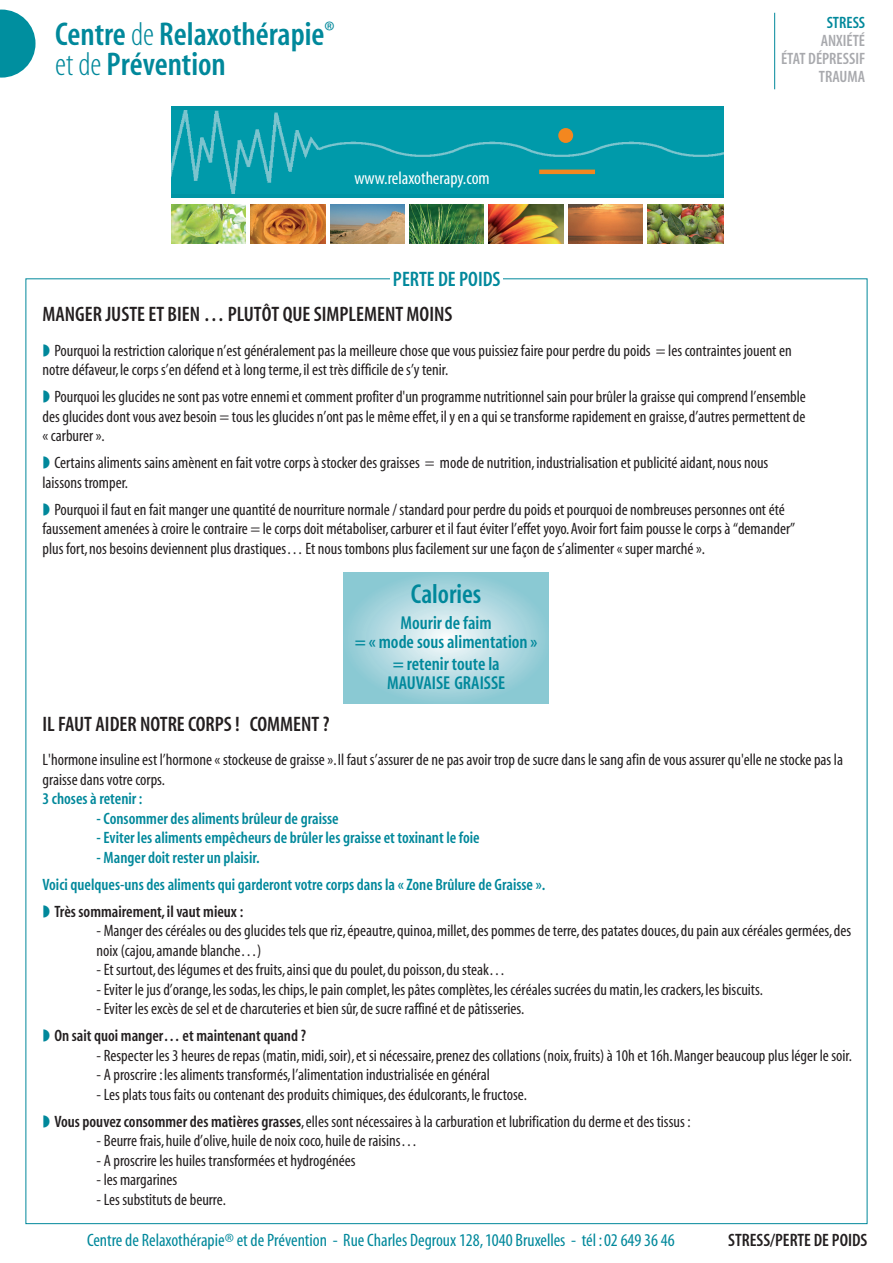
<style>
.page{position:relative;width:893px;height:1263px;background:#fff}
.page>*{position:absolute;margin:0;border:0;box-sizing:border-box;transform-origin:0 0}
.t1{font:33px/30px "Myriad MM 565 wt 300 wd";color:#00889b}
.t2{font:27.45px "Myriad MM 565 wt 300 wd";color:#00889b}
.t3{font:21px "Myriad MM 565 wt 300 wd";color:#231f20}
.t4{font:21px "Myriad MM 565 wt 300 wd";color:#00889b}
.t5{font:18.75px/18.6px "Myriad MM 565 wt 300 wd";color:#00889b;text-align:center}
.t6{font:18px "Myriad MM 400 wt 300 wd";color:#00889b}
.t7{font:18px "Myriad MM 400 wt 300 wd";color:#fff}
.t8{font:18px "Myriad MM 565 wt 300 wd";color:#231f20}
.t9{font:16.5px/19.5px "Myriad MM 400 wt 300 wd";color:#231f20}
.t10{font:16.5px/27px "Myriad MM 565 wt 300 wd";color:#00889b}
.t11{font:16.5px "Myriad MM 565 wt 300 wd";color:#231f20}
.t12{font:16.5px/18px "Myriad MM 565 wt 300 wd";color:#a8a9ad;text-align:right}
.s1{font-family:"Myriad MM 215 wt 300 wd"}
.s2{font-family:"Myriad MM 565 wt 300 wd"}
</style>
<div class="page">
<svg style="left:0;top:10px;width:36px;height:68px"></svg>
<hr style="left:774px;top:13px;width:1px;height:76px;background:#00889b">
<img style="left:648px;top:204px;width:76px;height:40px">
<div style="left:171px;top:106px;width:553px;height:92px;background:#0094a4"></div>
<img style="left:171px;top:110px;width:553px;height:83px">
<div style="left:558px;top:128px;width:15px;height:15px;background:#f3871f;border-radius:50%"></div>
<hr style="left:539px;top:170px;width:56px;height:4px;background:#f3871f">
<img style="left:171px;top:204px;width:75px;height:40px">
<img style="left:251px;top:204px;width:74px;height:40px">
<img style="left:330px;top:204px;width:74px;height:40px">
<img style="left:409px;top:204px;width:75px;height:40px">
<img style="left:489px;top:204px;width:74px;height:40px">
<img style="left:568px;top:204px;width:75px;height:40px">
<svg style="left:344px;top:573px;width:205px;height:130px"></svg>
<h1 class="t1" style="left:55px;top:22px;width:281px">Centre <span class="s1">de</span> Relaxothérapie<sup>® </sup><span class="s1">etde</span> Prévention</h1>
<p class="t7" style="left:354px;top:171px;width:137px">www.relaxotherapy.com</p>
<p class="t4" style="left:393px;top:271px;width:109px">PERTE DE POIDS</p>
<p class="t10" style="left:827px;top:11px;width:40px">STRESS</p>
<p class="t12" style="left:781px;top:34px;width:86px">ANXIÉTÉ<br>ÉTAT DÉPRESSIF<br>TRAUMA</p>
<p class="t3" style="left:43px;top:307px;width:411px">MANGER JUSTE ET BIEN … PLUTÔT QUE SIMPLEMENT MOINS</p>
<p class="t9" style="left:43px;top:342px;width:751px;text-indent:12px">Pourquoi la restriction calorique n’est généralement pas la meilleure chose que vous puissiez faire pour perdre dupoids = les contraintes jouent en notre défaveur,le corps s’en défend et à long terme,il est très difficile de s’y tenir.</p>
<p class="t9" style="left:43px;top:388px;width:765px;text-align:justify;text-indent:12px">Pourquoi les glucides ne sont pas votre ennemi et comment profiter d'un programme nutritionnel sain pour brûler la graisse qui comprend l’ensemble des glucides dont vous avez besoin = tous les glucides n’ont pas le même effet,il yen a qui se transforme rapidement en graisse,d’autres permettent de « carburer ».</p>
<p class="t9" style="left:43px;top:454px;width:727px;text-indent:12px">Certains aliments sains amènent en fait votre corps à stocker des graisses = mode de nutrition,industrialisation et publicité aidant,nous nous laissons tromper.</p>
<p class="t9" style="left:43px;top:501px;width:754px;text-indent:12px">Pourquoi il faut en fait manger une quantité de nourriture normale / standard pour perdre dupoids et pourquoi de nombreuses personnes ont été faussement amenées à croire le contraire = le corps doit métaboliser,carburer et il faut éviter l’effet yoyo.Avoir fort faim pousse le corps à “demander” plus fort,nos besoins deviennent plus drastiques… Et nous tombons plus facilement sur une façon de s’alimenter « super marché ».</p>
<h2 class="t2" style="left:411px;top:583px;width:72px">Calories</h2>
<p class="t5" style="left:355px;top:615px;width:184px">Mourir de faim<br>= « mode sous alimentation »</p>
<p class="t5" style="left:387px;top:657px;width:120px;text-align:left">= retenir toute la<br>MAUVAISE GRAISSE</p>
<p class="t3" style="left:43px;top:716px;width:288px">IL FAUT AIDER NOTRE CORPS ! COMMENT ?</p>
<p class="t9" style="left:43px;top:752px;width:802px">L'hormone insuline est l’hormone « stockeuse de graisse ».Il faut s’assurer de ne pas avoir trop de sucre dans le sang afin de vous assurer qu'elle ne stocke pas la graisse dans votre corps.</p>
<p class="t10" style="left:43px;top:787px;width:102px">3 choses à retenir :</p>
<p class="t10" style="left:97px;top:806px;width:244px">- Consommer des aliments brûleur de graisse</p>
<p class="t10" style="left:97px;top:826px;width:385px">- Eviter les aliments empêcheurs de brûler les graisse et toxinant le foie</p>
<p class="t10" style="left:43px;top:845px;width:504px;text-indent:54px">- Manger doit rester un plaisir.<br>Voici quelques-uns des aliments qui garderont votre corps dans la « Zone Brûlure de Graisse ».</p>
<p class="t11" style="left:54px;top:905px;width:190px">Très sommairement, il vaut mieux :</p>
<p class="t9" style="left:97px;top:923px;width:756px">- Manger des céréales ou des glucides tels que riz,épeautre,quinoa,millet,des pommes de terre,des patates douces,dupain auxcéréales germées,des noix (cajou,amande blanche…)</p>
<p class="t9" style="left:97px;top:962px;width:410px">- Et surtout,des légumes et des fruits,ainsi que dupoulet,du poisson,dusteak…</p>
<p class="t9" style="left:97px;top:981px;width:668px">- Eviter le jus d’orange,les sodas,les chips,le pain complet,les pâtes complètes,les céréales sucrées du matin,les crackers,les biscuits.</p>
<p class="t9" style="left:97px;top:1001px;width:429px">- Eviter les excès de sel et de charcuteries et bien sûr,de sucre raffiné et de pâtisseries.</p>
<p class="t11" style="left:54px;top:1030px;width:253px">On sait quoi manger… et maintenant quand ?</p>
<p class="t9" style="left:97px;top:1047px;width:757px">- Respecter les 3 heures de repas (matin,midi,soir),et si nécessaire,prenez des collations (noix,fruits) à 10h et 16h.Manger beaucoup plus léger le soir.</p>
<p class="t9" style="left:97px;top:1067px;width:395px">- A proscrire :les aliments transformés,l’alimentation industrialisée en général</p>
<p class="t9" style="left:54px;top:1082px;width:638px;line-height:27px;text-indent:42px">- Les plats tous faits ou contenant des produits chimiques,des édulcorants,le fructose.<br><span class="s2">Vous pouvez consommer des matières grasses</span>,elles sont nécessaires à la carburation et lubrification duderme et des tissus :</p>
<p class="t9" style="left:97px;top:1133px;width:322px">- Beurre frais,huile d’olive,huile de noix coco,huile de raisins…</p>
<p class="t9" style="left:97px;top:1152px;width:260px">- A proscrire les huiles transformées et hydrogénées</p>
<p class="t9" style="left:97px;top:1172px;width:82px">- les margarines</p>
<p class="t9" style="left:97px;top:1191px;width:131px">- Les substituts de beurre.</p>
<p class="t6" style="left:87px;top:1233px;width:589px">Centre de Relaxothérapie® et de Prévention - Rue Charles Degroux 128,1040 Bruxelles - tél :02 649 36 46</p>
<p class="t8" style="left:728px;top:1233px;width:141px">STRESS/PERTE DE POIDS</p>
</div>
